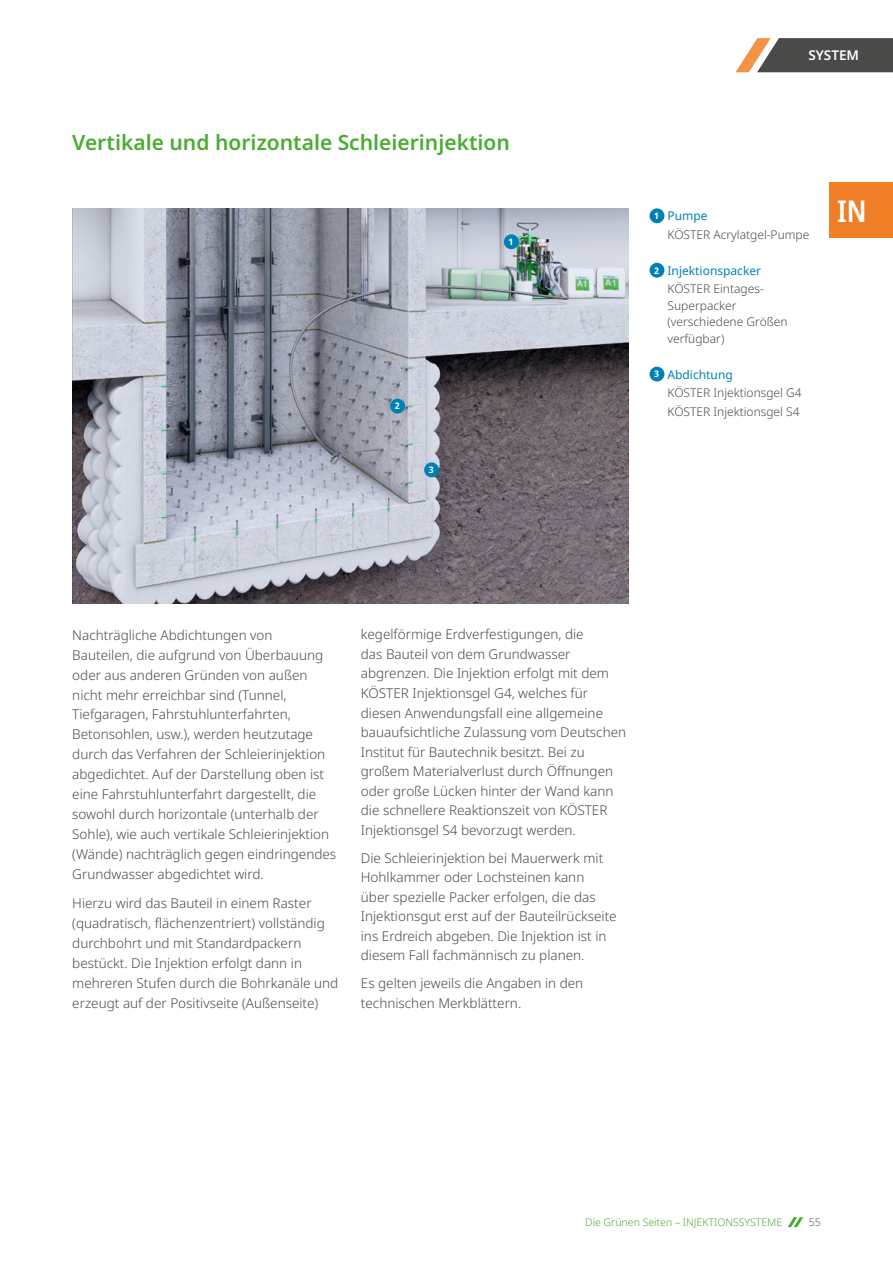
<style>
.page{position:relative;width:893px;height:1263px;background:#fff}
.page>*{position:absolute;margin:0;border:0;box-sizing:border-box;transform-origin:0 0}
.t1{font:600 condensed 30px "Noto Sans";color:#fff}
.t2{font:600 21px "Noto Sans";color:#49ad33}
.t3{font:300 13.5px/20px "Noto Sans";color:#4a4a49}
.t4{font:600 13.5px "Noto Sans";color:#fff}
.t5{font:300 12px/18.6px "Noto Sans";color:#4a4a49}
.t6{font:12px/18.6px "Noto Sans";color:#0081b6;text-align:right}
.t7{font:300 10.5px "Noto Sans";color:#49ad33}
.t8{font:300 10.5px "Noto Sans";color:#575756}
.t9{font:700 9px "Noto Sans";color:#fff}
.s1{font-weight:700;font-size:9px;color:#fff}
.s2{font-weight:400;color:#0081b6}
.s3{font-weight:300;color:#4a4a49}
</style>
<div class="page">
<svg style="left:736px;top:38px;width:157px;height:34px;background:#6e665e"></svg>
<div style="left:829px;top:183px;width:64px;height:55px;background:#ef7e26"></div>
<svg style="left:788px;top:1217px;width:15px;height:10px"></svg>
<img style="left:72px;top:208px;width:556px;height:396px">
<div style="left:504px;top:234px;width:15px;height:15px;background:#0081b6;border-radius:50%"></div>
<div style="left:390px;top:399px;width:15px;height:15px;background:#0081b6;border-radius:50%"></div>
<div style="left:424px;top:462px;width:15px;height:15px;background:#0081b6;border-radius:50%"></div>
<div style="left:649px;top:208px;width:15px;height:15px;background:#0081b6;border-radius:50%"></div>
<div style="left:649px;top:263px;width:15px;height:15px;background:#0081b6;border-radius:50%"></div>
<div style="left:649px;top:367px;width:15px;height:14px;background:#0081b6;border-radius:50%"></div>
<h2 class="t2" style="left:72px;top:128px;width:439px">Vertikale und horizontale Schleierinjektion</h2>
<p class="t9" style="left:395px;top:400px;width:6px">2</p>
<p class="t9" style="left:429px;top:464px;width:6px">3</p>
<p class="t9" style="left:509px;top:235px;width:6px">1</p>
<p class="t4" style="left:808px;top:46px;width:52px">SYSTEM</p>
<p class="t5" style="left:668px;top:207px;width:143px;text-indent:-13px"><span class="s1">1</span> <span class="s2">Pumpe<br></span>KÖSTER Acrylatgel-Pumpe</p>
<p class="t6" style="left:654px;top:262px;width:111px"><span class="s1">2</span> Injektionspacker<br><span class="s3">KÖSTER Eintages-</span></p>
<p class="t5" style="left:668px;top:298px;width:122px;line-height:16.5px">Superpacker (verschiedene Größen verfügbar)</p>
<p class="t5" style="left:668px;top:365px;width:136px;text-indent:-13px"><span class="s1">3</span> <span class="s2">Abdichtung<br></span>KÖSTER Injektionsgel G4<br>KÖSTER Injektionsgel S4</p>
<h1 class="t1" style="left:837px;top:190px;width:31px">IN</h1>
<p class="t3" style="left:72px;top:625px;width:265px">Nachträgliche Abdichtungen von Bauteilen, die aufgrund von Überbauung oder aus anderen Gründen von außen nicht mehr erreichbar sind (Tunnel, Tiefgaragen, Fahrstuhlunterfahrten, Betonsohlen, usw.), werden heutzutage durch das Verfahren der Schleierinjektion abgedichtet. Auf der Darstellung oben ist eine Fahrstuhlunterfahrt dargestellt, die sowohl durch horizontale (unterhalb der Sohle), wie auch vertikale Schleierinjektion (Wände) nachträglich gegen eindringendes Grundwasser abgedichtet wird.</p>
<p class="t3" style="left:72px;top:893px;width:267px">Hierzu wird das Bauteil in einem Raster (quadratisch, flächenzentriert) vollständig durchbohrt und mit Standardpackern bestückt. Die Injektion erfolgt dann in mehreren Stufen durch die Bohrkanäle und erzeugt auf der Positivseite (Außenseite)</p>
<p class="t3" style="left:361px;top:625px;width:267px;line-height:19.5px">kegelförmige Erdverfestigungen, die<br>das Bauteil von dem Grundwasser abgrenzen. Die Injektion erfolgt mit dem KÖSTER Injektionsgel G4, welches für diesen Anwendungsfall eine allgemeine bauaufsichtliche Zulassung vom Deutschen Institut für Bautechnik besitzt. Bei zu großem Materialverlust durch Öffnungen oder große Lücken hinter der Wand kann die schnellere Reaktionszeit von KÖSTER Injektionsgel S4 bevorzugt werden.</p>
<p class="t3" style="left:361px;top:848px;width:257px;line-height:19.5px">Die Schleierinjektion bei Mauerwerk mit Hohlkammer oder Lochsteinen kann<br>über spezielle Packer erfolgen, die das Injektionsgut erst auf der Bauteilrückseite ins Erdreich abgeben. Die Injektion ist in diesem Fall fachmännisch zu planen.</p>
<p class="t3" style="left:361px;top:974px;width:224px;line-height:19.5px">Es gelten jeweils die Angaben in den technischen Merkblättern.</p>
<p class="t7" style="left:585px;top:1215px;width:199px">Die Grünen Seiten – INJEKTIONSSYSTEME</p>
<p class="t8" style="left:809px;top:1215px;width:13px">55</p>
</div>
